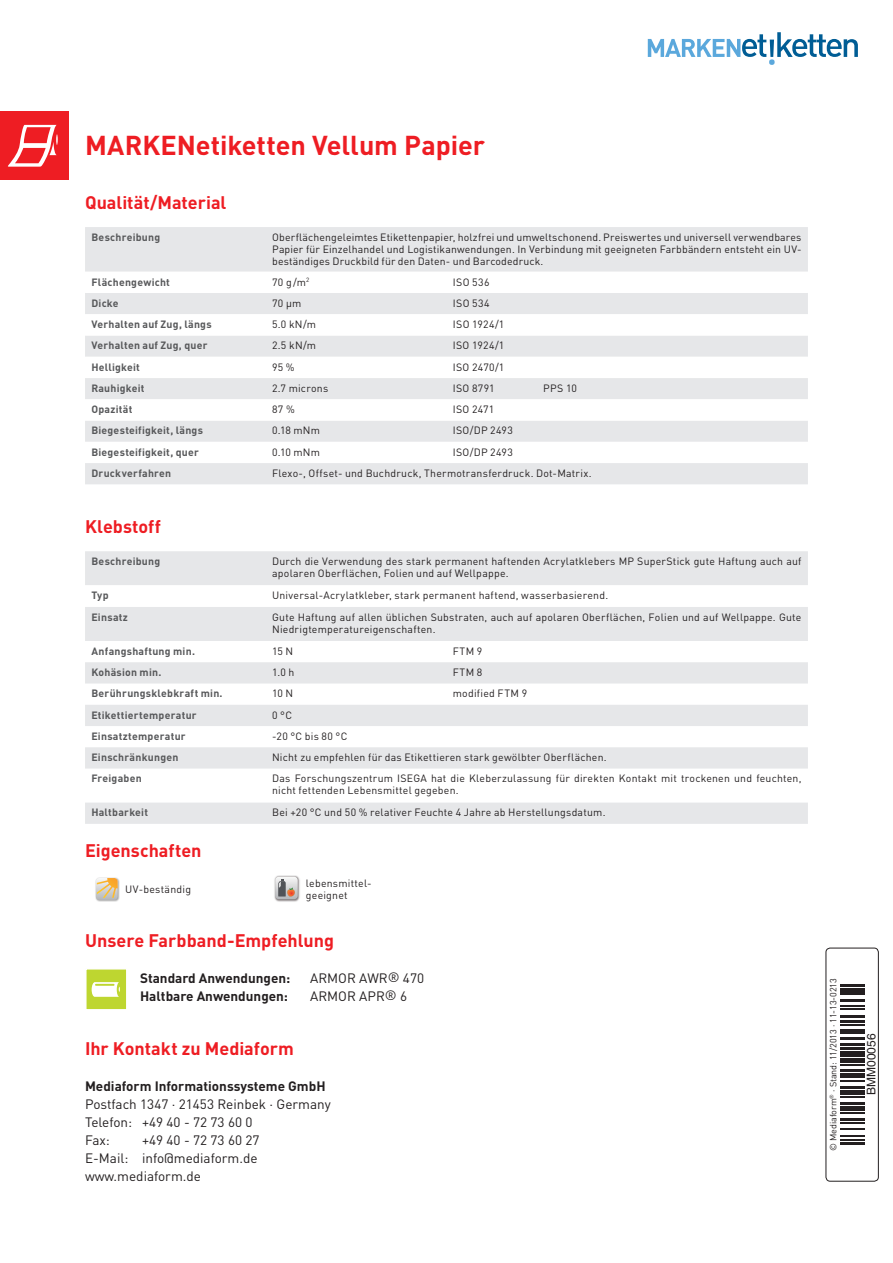
<style>
.page{position:relative;width:893px;height:1263px;background:#fff}
.page>*{position:absolute;margin:0;border:0;box-sizing:border-box;transform-origin:0 0}
.t1{font:700 27px "DIN";letter-spacing:-.005em;color:#ee1d23}
.t2{font:700 18px "DIN";color:#ee1d23}
.t3{font:13.5px/18px "DIN";color:#231f20}
.t4{font:700 13.5px "DIN";color:#231f20}
.t5{font:12px "Helvetica";color:#231f20}
.t6{font:10.5px/12px "DIN";letter-spacing:.02em;color:#231f20}
.t7{font:700 10.5px "DIN";letter-spacing:.02em;color:#57585a}
.t8{font:9px "DIN";letter-spacing:-.01em;color:#231f20}
</style>
<div class="page">
<svg style="left:648px;top:32px;width:210px;height:33px"></svg>
<svg style="left:0;top:112px;width:68px;height:68px;background:#f03c41"></svg>
<hr style="left:840px;top:1142px;width:25px;height:3px;background:#231f20">
<hr style="left:840px;top:1139px;width:25px;height:2px;background:#231f20">
<svg style="left:840px;top:1135px;width:25px;height:1px"></svg>
<svg style="left:840px;top:1122px;width:25px;height:7px"></svg>
<hr style="left:840px;top:1118px;width:25px;height:3px;background:#231f20">
<svg style="left:840px;top:1112px;width:25px;height:1px"></svg>
<hr style="left:840px;top:1106px;width:25px;height:4px;background:#231f20">
<hr style="left:840px;top:1102px;width:25px;height:3px;background:#231f20">
<svg style="left:840px;top:1096px;width:25px;height:1px"></svg>
<div style="left:840px;top:1090px;width:25px;height:5px;background:#231f20"></div>
<hr style="left:840px;top:1086px;width:25px;height:3px;background:#231f20">
<hr style="left:840px;top:1080px;width:25px;height:2px;background:#231f20">
<hr style="left:840px;top:1073px;width:25px;height:4px;background:#231f20">
<hr style="left:840px;top:1069px;width:25px;height:2px;background:#231f20">
<hr style="left:840px;top:1064px;width:25px;height:2px;background:#231f20">
<div style="left:840px;top:1058px;width:25px;height:5px;background:#231f20"></div>
<div style="left:840px;top:1051px;width:25px;height:6px;background:#231f20"></div>
<hr style="left:840px;top:1047px;width:25px;height:3px;background:#231f20">
<hr style="left:840px;top:1043px;width:25px;height:3px;background:#231f20">
<hr style="left:840px;top:1037px;width:25px;height:3px;background:#231f20">
<hr style="left:840px;top:1030px;width:25px;height:4px;background:#231f20">
<svg style="left:840px;top:1024px;width:25px;height:1px"></svg>
<hr style="left:840px;top:1020px;width:25px;height:2px;background:#231f20">
<hr style="left:840px;top:1015px;width:25px;height:3px;background:#231f20">
<svg style="left:840px;top:1008px;width:25px;height:1px"></svg>
<hr style="left:840px;top:1005px;width:25px;height:2px;background:#231f20">
<hr style="left:840px;top:999px;width:25px;height:3px;background:#231f20">
<hr style="left:840px;top:991px;width:25px;height:4px;background:#231f20">
<svg style="left:840px;top:988px;width:25px;height:1px"></svg>
<hr style="left:840px;top:983px;width:25px;height:3px;background:#231f20">
<div style="left:85px;top:227px;width:723px;height:45px;background:#e6e7e9"></div>
<svg style="left:85px;top:293px;width:723px;height:149px;fill:#e6e7e9"></svg>
<div style="left:85px;top:463px;width:723px;height:21px;background:#e6e7e9"></div>
<div style="left:826px;top:948px;width:53px;height:233px;border:1px solid #231f20;border-radius:4px"></div>
<div style="left:85px;top:551px;width:723px;height:34px;background:#e6e7e9"></div>
<svg style="left:85px;top:607px;width:723px;height:217px;fill:#e6e7e9"></svg>
<img style="left:274px;top:875px;width:26px;height:27px">
<svg style="left:275px;top:877px;width:23px;height:22px"></svg>
<img style="left:95px;top:877px;width:25px;height:25px">
<svg style="left:96px;top:878px;width:22px;height:22px"></svg>
<div style="left:85px;top:968px;width:43px;height:42px;background:#bed630;border:2px solid #fff"></div>
<svg style="left:92px;top:982px;width:28px;height:15px"></svg>
<h1 class="t1" style="left:85px;top:128px;width:401px">MARKENetiketten Vellum Papier</h1>
<h2 class="t2" style="left:85px;top:191px;width:143px">Qualität/Material</h2>
<p class="t7" style="left:91px;top:230px;width:70px">Beschreibung</p>
<p class="t6" style="left:272px;top:231px;width:531px;text-align:justify">Oberflächengeleimtes Etikettenpapier, holzfrei und umweltschonend. Preiswertes und universell verwendbares Papier für Einzelhandel und Logistikanwendungen. In Verbindung mit geeigneten Farbbändern entsteht ein UV&shy;beständiges Druckbild für den Daten- und Barcodedruck.</p>
<p class="t7" style="left:91px;top:275px;width:80px">Flächengewicht</p>
<p class="t6" style="left:272px;top:276px;width:39px">70 g/m<sup>2</sup></p>
<p class="t6" style="left:453px;top:276px;width:38px">ISO 536</p>
<p class="t7" style="left:91px;top:296px;width:29px">Dicke</p>
<p class="t6" style="left:272px;top:297px;width:31px">70 μm</p>
<p class="t6" style="left:453px;top:297px;width:38px">ISO 534</p>
<p class="t7" style="left:91px;top:317px;width:122px">Verhalten auf Zug, längs</p>
<p class="t6" style="left:272px;top:318px;width:45px">5.0 kN/m</p>
<p class="t6" style="left:453px;top:318px;width:53px">ISO 1924/1</p>
<p class="t7" style="left:91px;top:339px;width:118px">Verhalten auf Zug, quer</p>
<p class="t6" style="left:272px;top:339px;width:45px">2.5 kN/m</p>
<p class="t6" style="left:453px;top:339px;width:53px">ISO 1924/1</p>
<p class="t7" style="left:91px;top:360px;width:50px">Helligkeit</p>
<p class="t6" style="left:272px;top:361px;width:24px">95 %</p>
<p class="t6" style="left:453px;top:361px;width:53px">ISO 2470/1</p>
<p class="t7" style="left:91px;top:381px;width:55px">Rauhigkeit</p>
<p class="t6" style="left:272px;top:382px;width:58px">2.7 microns</p>
<p class="t6" style="left:453px;top:382px;width:43px">ISO 8791</p>
<p class="t6" style="left:543px;top:382px;width:35px">PPS 10</p>
<p class="t7" style="left:91px;top:402px;width:42px">Opazität</p>
<p class="t6" style="left:272px;top:403px;width:24px">87 %</p>
<p class="t6" style="left:453px;top:403px;width:43px">ISO 2471</p>
<p class="t7" style="left:91px;top:424px;width:113px">Biegesteifigkeit, längs</p>
<p class="t6" style="left:272px;top:424px;width:49px">0.18 mNm</p>
<p class="t6" style="left:453px;top:424px;width:62px">ISO/DP 2493</p>
<p class="t7" style="left:91px;top:445px;width:109px">Biegesteifigkeit, quer</p>
<p class="t6" style="left:272px;top:446px;width:50px">0.10 mNm</p>
<p class="t6" style="left:453px;top:446px;width:62px">ISO/DP 2493</p>
<p class="t7" style="left:91px;top:466px;width:81px">Druckverfahren</p>
<p class="t6" style="left:272px;top:467px;width:321px">Flexo-, Offset- und Buchdruck, Thermotransferdruck. Dot-Matrix.</p>
<h2 class="t2" style="left:85px;top:515px;width:77px">Klebstoff</h2>
<p class="t7" style="left:91px;top:554px;width:70px">Beschreibung</p>
<p class="t6" style="left:272px;top:555px;width:531px">Durch die Verwendung des stark permanent haftenden Acrylatklebers MP SuperStick gute Haftung auch auf apolaren Oberflächen, Folien und auf Wellpappe.</p>
<p class="t7" style="left:91px;top:588px;width:19px">Typ</p>
<p class="t6" style="left:272px;top:589px;width:338px">Universal-Acrylatkleber, stark permanent haftend, wasserbasierend.</p>
<p class="t7" style="left:91px;top:610px;width:38px">Einsatz</p>
<p class="t6" style="left:272px;top:611px;width:531px">Gute Haftung auf allen üblichen Substraten, auch auf apolaren Oberflächen, Folien und auf Wellpappe. Gute<br>Niedrigtemperatureigenschaften.</p>
<p class="t7" style="left:91px;top:644px;width:105px">Anfangshaftung min.</p>
<p class="t6" style="left:272px;top:645px;width:23px">15 N</p>
<p class="t6" style="left:453px;top:645px;width:31px">FTM 9</p>
<p class="t7" style="left:91px;top:665px;width:71px">Kohäsion min.</p>
<p class="t6" style="left:272px;top:666px;width:24px">1.0 h</p>
<p class="t6" style="left:453px;top:666px;width:31px">FTM 8</p>
<p class="t7" style="left:91px;top:687px;width:133px">Berührungsklebkraft min.</p>
<p class="t6" style="left:272px;top:687px;width:23px">10 N</p>
<p class="t6" style="left:453px;top:687px;width:76px">modified FTM 9</p>
<p class="t7" style="left:91px;top:708px;width:107px">Etikettiertemperatur</p>
<p class="t6" style="left:272px;top:709px;width:21px">0 °C</p>
<p class="t7" style="left:91px;top:729px;width:96px">Einsatztemperatur</p>
<p class="t6" style="left:272px;top:730px;width:77px">-20 °C bis 80 °C</p>
<p class="t7" style="left:91px;top:750px;width:89px">Einschränkungen</p>
<p class="t6" style="left:272px;top:751px;width:336px">Nicht zu empfehlen für das Etikettieren stark gewölbter Oberflächen.</p>
<p class="t7" style="left:91px;top:772px;width:52px">Freigaben</p>
<p class="t6" style="left:272px;top:772px;width:531px">Das Forschungszentrum ISEGA hat die Kleberzulassung für direkten Kontakt mit trockenen und feuchten, nicht fettenden Lebensmittel gegeben.</p>
<p class="t7" style="left:91px;top:806px;width:58px">Haltbarkeit</p>
<p class="t6" style="left:272px;top:806px;width:335px">Bei +20 °C und 50 % relativer Feuchte 4 Jahre ab Herstellungsdatum.</p>
<h2 class="t2" style="left:85px;top:839px;width:118px">Eigenschaften</h2>
<p class="t6" style="left:125px;top:883px;width:67px">UV-beständig</p>
<p class="t6" style="left:306px;top:877px;width:67px">lebensmittel&shy;geeignet</p>
<h2 class="t2" style="left:85px;top:929px;width:251px">Unsere Farbband-Empfehlung</h2>
<p class="t4" style="left:140px;top:969px;width:152px">Standard Anwendungen:</p>
<p class="t3" style="left:310px;top:969px;width:115px">ARMOR AWR® 470</p>
<p class="t4" style="left:140px;top:987px;width:150px">Haltbare Anwendungen:</p>
<p class="t3" style="left:310px;top:987px;width:99px">ARMOR APR® 6</p>
<h2 class="t2" style="left:85px;top:1037px;width:211px">Ihr Kontakt zu Mediaform</h2>
<p class="t4" style="left:85px;top:1077px;width:242px">Mediaform Informationssysteme GmbH</p>
<p class="t3" style="left:85px;top:1095px;width:247px">Postfach 1347 · 21453 Reinbek · Germany<br>Telefon: +49 40 - 72 73 60 0<br>Fax:</p>
<p class="t3" style="left:85px;top:1131px;width:176px;text-indent:57px">+49 40 - 72 73 60 27<br>E-Mail: info@mediaform.de www.mediaform.de</p>
<p class="t8" style="left:827px;top:1151px;width:174px;rotate:-90deg">© Mediaform<sup>®</sup> · Stand: 11/2013 · 11-13-0213</p>
<p class="t5" style="left:864px;top:1095px;width:63px;rotate:-90deg">BMM00056</p>
</div>
